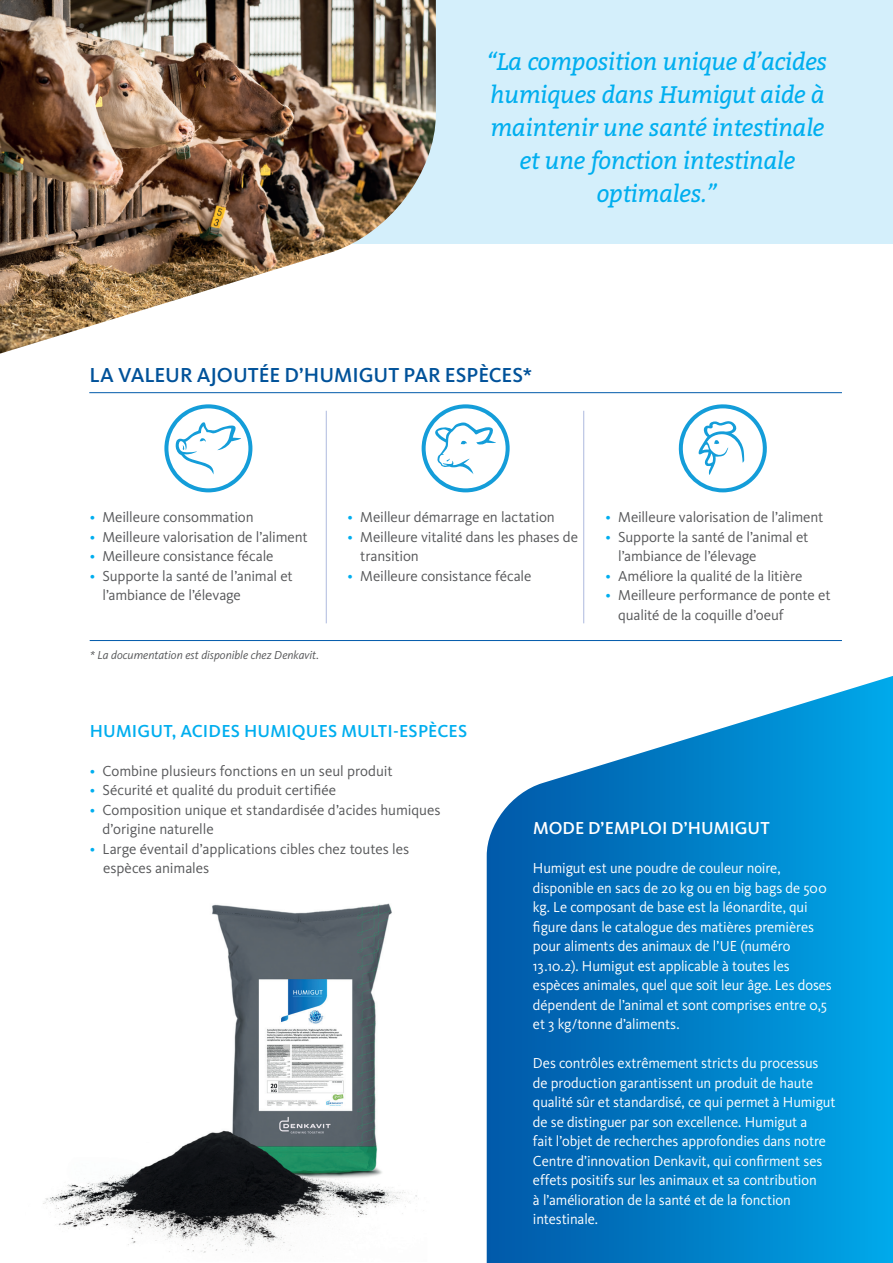
<style>
.page{position:relative;width:893px;height:1263px;background:#fff}
.page>*{position:absolute;margin:0;border:0;box-sizing:border-box;transform-origin:0 0}
.t1{font:italic 24px/33px "Bitter";letter-spacing:-.01em;color:#00aeef;text-align:center;scale:.96 1}
.t2{font:500 21px "Kievit";letter-spacing:-.005em;color:#01529a}
.t3{font:500 18px "Kievit";letter-spacing:.01em;color:#00aeef}
.t4{font:500 18px "Kievit";color:#fff}
.t5{font:15px/19.5px "Kievit";letter-spacing:-.01em;color:#fff}
.t6{font:15px/19.5px "Kievit";letter-spacing:-.01em;color:#57585a}
.t7{font:italic 12px "Kievit";color:#57585a}
.s1{color:#00aeef}
</style>
<div class="page">
<hr style="left:90px;top:640px;width:752px;height:1px;background:#015aaa">
<svg style="left:487px;top:676px;width:406px;height:587px;background:#1b8ece"></svg>
<div style="left:0;top:0;width:893px;height:244px;background:#d4effb"></div>
<svg style="left:164px;top:404px;width:88px;height:88px"></svg>
<svg style="left:679px;top:404px;width:88px;height:88px"></svg>
<svg style="left:422px;top:404px;width:88px;height:88px"></svg>
<hr style="left:89px;top:392px;width:753px;height:1px;background:#015aaa">
<hr style="left:326px;top:411px;width:1px;height:212px;background:#aebade">
<hr style="left:583px;top:411px;width:1px;height:212px;background:#aebade">
<img style="left:0;top:0;width:436px;height:354px">
<img style="left:43px;top:903px;width:374px;height:352px">
<h1 class="t1" style="left:488px;top:45px;width:355px">“La composition unique d’acides humiques dans Humigut aide à maintenir une santé intestinale et une fonction intestinale optimales.”</h1>
<h2 class="t2" style="left:89px;top:363px;width:445px">LA VALEUR AJOUTÉE D’HUMIGUT PAR ESPÈCES*</h2>
<p class="t6" style="left:90px;top:507px;width:166px"><span class="s1">•</span> Meilleure consommation</p>
<p class="t6" style="left:90px;top:527px;width:220px"><span class="s1">•</span> Meilleure valorisation de l’aliment</p>
<p class="t6" style="left:90px;top:546px;width:185px"><span class="s1">•</span> Meilleure consistance fécale</p>
<p class="t6" style="left:102px;top:566px;width:192px;text-indent:-13px"><span class="s1">•</span> Supporte la santé de l’animal et l’ambiance de l’élevage</p>
<p class="t7" style="left:90px;top:648px;width:231px">* La documentation est disponible chez Denkavit.</p>
<p class="t6" style="left:347px;top:507px;width:209px"><span class="s1">•</span> Meilleur démarrage en lactation</p>
<p class="t6" style="left:360px;top:527px;width:219px;text-indent:-13px"><span class="s1">•</span> Meilleure vitalité dans les phases de transition</p>
<p class="t6" style="left:347px;top:566px;width:185px"><span class="s1">•</span> Meilleure consistance fécale</p>
<p class="t6" style="left:605px;top:507px;width:220px"><span class="s1">•</span> Meilleure valorisation de l’aliment</p>
<p class="t6" style="left:618px;top:527px;width:192px;text-indent:-13px"><span class="s1">•</span> Supporte la santé de l’animal et l’ambiance de l’élevage</p>
<p class="t6" style="left:605px;top:566px;width:198px"><span class="s1">•</span> Améliore la qualité de la litière</p>
<p class="t6" style="left:618px;top:585px;width:214px;text-indent:-13px"><span class="s1">•</span> Meilleure performance de ponte et qualité de la coquille d’oeuf</p>
<p class="t3" style="left:90px;top:720px;width:379px">HUMIGUT, ACIDES HUMIQUES MULTI-ESPÈCES</p>
<p class="t6" style="left:90px;top:761px;width:304px"><span class="s1">•</span> Combine plusieurs fonctions en un seul produit</p>
<p class="t6" style="left:90px;top:780px;width:248px"><span class="s1">•</span> Sécurité et qualité du produit certifiée</p>
<p class="t6" style="left:102px;top:800px;width:340px;text-indent:-13px"><span class="s1">•</span> Composition unique et standardisée d’acides humiques d’origine naturelle</p>
<p class="t6" style="left:103px;top:839px;width:308px;text-indent:-14px"><span class="s1">•</span> Large éventail d’applications cibles chez toutes les espèces animales</p>
<p class="t4" style="left:533px;top:818px;width:238px">MODE D’EMPLOI D’HUMIGUT</p>
<p class="t5" style="left:533px;top:858px;width:300px">Humigut est une poudre de couleur noire, disponible en sacs de 20 kg ou en big bags de 500 kg. Le composant de base est la léonardite, qui figure dans le catalogue des matières premières pour aliments des animaux de l’UE (numéro 13.10.2). Humigut est applicable à toutes les espèces animales, quel que soit leur âge. Les doses dépendent de l’animal et sont comprises entre 0,5 et 3 kg/tonne d’aliments.</p>
<p class="t5" style="left:533px;top:1053px;width:304px">Des contrôles extrêmement stricts du processus de production garantissent un produit de haute qualité sûr et standardisé, ce qui permet à Humigut de se distinguer par son excellence. Humigut a<br>fait l’objet de recherches approfondies dans notre Centre d’innovation Denkavit, qui confirment ses effets positifs sur les animaux et sa contribution<br>à l’amélioration de la santé et de la fonction intestinale.</p>
</div>
